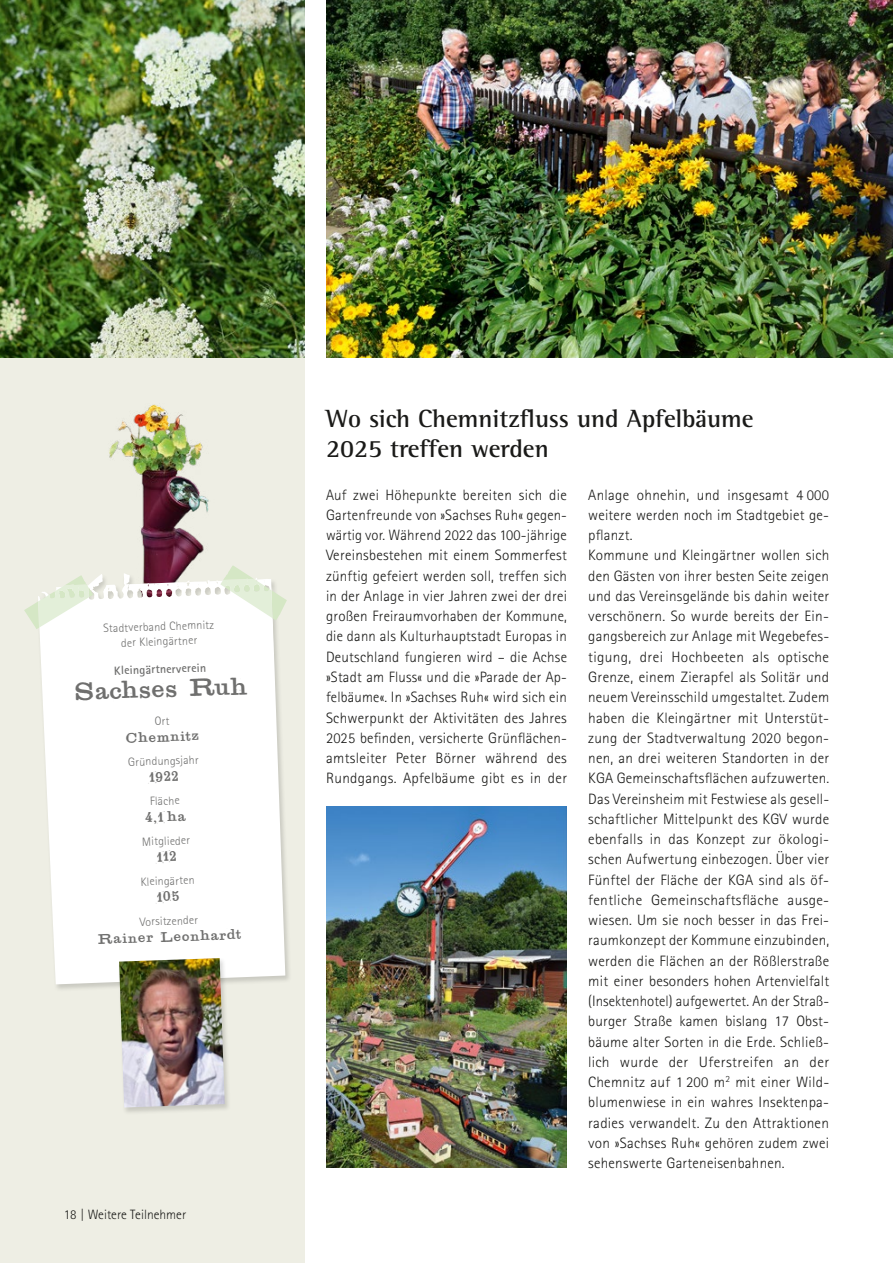
<style>
.page{position:relative;width:893px;height:1263px;background:#fff}
.page>*{position:absolute;margin:0;border:0;box-sizing:border-box;transform-origin:0 0}
.H2_Wettbewerb{font:700 25.5px/30px "Rotis Semi Serif";color:#1a1a18}
.P-Fakt-Head{font:21px "Golden Age";color:#6f6f6e}
.P-Fliesstext{font:300 15px/20.2px "Rotis Sans Serif";letter-spacing:.015em;color:#1a1a18;text-align:justify}
.t1{font:300 13.5px "Rotis Sans Serif";color:#1a1a18}
.P-Fakt-Rubrik{font:300 12px/15px "Rotis Sans Serif";color:#6f6f6e;text-align:center}
.P-Fakt-Text{font:12px "Golden Age";color:#6f6f6e}
.P-Fakt-Rubrik-2{font:700 12px "Rotis Sans Serif";color:#6f6f6e}
</style>
<div class="page">
<div style="left:0;top:0;width:305px;height:1263px;background:#eeeee4"></div>
<hr style="left:892px;top:0;width:1px;height:1263px;background:#eeeee4">
<img style="left:109px;top:404px;width:100px;height:168px">
<img style="left:326px;top:0;width:567px;height:358px">
<img style="left:0;top:0;width:305px;height:358px">
<div style="left:36px;top:572px;width:256px;height:420px;background:#1a1a18;opacity:.17"></div>
<svg style="left:38px;top:574px;width:247px;height:410px;background:#fcfbfa"></svg>
<svg style="left:205px;top:566px;width:82px;height:54px"></svg>
<svg style="left:24px;top:575px;width:71px;height:54px"></svg>
<div style="left:117px;top:957px;width:114px;height:158px;background:#1a1a18;opacity:.17"></div>
<img style="left:119px;top:958px;width:106px;height:149px">
<img style="left:326px;top:806px;width:241px;height:361px">
<svg style="left:155px;top:716px;width:14px;height:9px"></svg>
<svg style="left:156px;top:850px;width:20px;height:13px"></svg>
<svg style="left:156px;top:890px;width:23px;height:13px"></svg>
<p class="P-Fakt-Rubrik" style="left:103px;top:621px;width:112px;rotate:-2deg">Stadtverband Chemnitz der Kleingärtner</p>
<p class="P-Fakt-Rubrik-2" style="left:114px;top:663px;width:94px;rotate:-2deg">Kleingärtnerverein</p>
<p class="P-Fakt-Head" style="left:74px;top:675px;width:173px;rotate:-2deg">Sachses Ruh</p>
<p class="P-Fakt-Text" style="left:126px;top:728px;width:74px;rotate:-2deg">Chemnitz</p>
<p class="P-Fakt-Rubrik" style="left:128px;top:754px;width:72px;rotate:-2deg">Gründungsjahr</p>
<p class="P-Fakt-Text" style="left:149px;top:767px;width:31px;rotate:-2deg">1922</p>
<p class="P-Fakt-Rubrik" style="left:150px;top:794px;width:31px;rotate:-2deg">Fläche</p>
<p class="P-Fakt-Text" style="left:145px;top:808px;width:42px;rotate:-2deg">4,1 ha</p>
<p class="P-Fakt-Rubrik" style="left:142px;top:834px;width:50px;rotate:-2deg">Mitglieder</p>
<p class="P-Fakt-Rubrik" style="left:140px;top:874px;width:56px;rotate:-2deg">Kleingärten</p>
<p class="P-Fakt-Rubrik" style="left:139px;top:914px;width:60px;rotate:-2deg">Vorsitzender</p>
<p class="P-Fakt-Text" style="left:98px;top:929px;width:145px;rotate:-2deg">Rainer Leonhardt</p>
<p class="t1" style="left:64px;top:1206px;width:124px">18 | Weitere Teilnehmer</p>
<h2 class="H2_Wettbewerb" style="left:326px;top:404px;width:429px">Wo sich Chemnitzfluss und Apfelbäume<br>2025 treffen werden</h2>
<p class="P-Fliesstext" style="left:326px;top:484px;width:243px">Auf zwei Höhepunkte bereiten sich die Gartenfreunde von »Sachses Ruh« gegen&shy;wärtig vor. Während 2022 das 100-jährige Vereinsbestehen mit einem Sommerfest zünftig gefeiert werden soll, treffen sich in der Anlage in vier Jahren zwei der drei großen Freiraumvorhaben der Kommune, die dann als Kulturhauptstadt Europas in Deutschland fungieren wird – die Achse »Stadt am Fluss« und die »Parade der Ap&shy;felbäume«. In »Sachses Ruh« wird sich ein Schwerpunkt der Aktivitäten des Jahres 2025 befinden, versicherte Grünflächen&shy;amtsleiter Peter Börner während des Rundgangs. Apfelbäume gibt es in der</p>
<p class="P-Fliesstext" style="left:588px;top:484px;width:242px">Anlage ohnehin, und insgesamt 4 000 weitere werden noch im Stadtgebiet ge&shy;pflanzt.</p>
<p class="P-Fliesstext" style="left:588px;top:545px;width:243px;text-align:left">Kommune und Kleingärtner wollen sich den Gästen von ihrer besten Seite zeigen und das Vereinsgelände bis dahin weiter verschönern. So wurde bereits der Ein&shy;gangsbereich zur Anlage mit Wegebefes&shy;tigung, drei Hochbeeten als optische Grenze, einem Zierapfel als Solitär und neuem Vereinsschild umgestaltet. Zudem haben die Kleingärtner mit Unterstüt&shy;zung der Stadtverwaltung 2020 begon&shy;nen, an drei weiteren Standorten in der KGA Gemeinschaftsflächen aufzuwerten.<br>Das Vereinsheim mit Festwiese als gesell&shy;schaftlicher Mittelpunkt des KGV wurde ebenfalls in das Konzept zur ökologi&shy;schen Aufwertung einbezogen. Über vier Fünftel der Fläche der KGA sind als öf&shy;fentliche Gemeinschaftsfläche ausge&shy;wiesen. Um sie noch besser in das Frei&shy;raumkonzept der Kommune einzubinden, werden die Flächen an der Rößlerstraße mit einer besonders hohen Artenvielfalt (Insektenhotel) aufgewertet. An der Straß&shy;burger Straße kamen bislang 17 Obst&shy;bäume alter Sorten in die Erde. Schließ&shy;lich wurde der Uferstreifen an der Chemnitz auf 1 200 m<sup>2</sup> mit einer Wild&shy;blumenwiese in ein wahres Insektenpa&shy;radies verwandelt. Zu den Attraktionen von »Sachses Ruh« gehören zudem zwei sehenswerte Garteneisenbahnen.</p>
</div>
